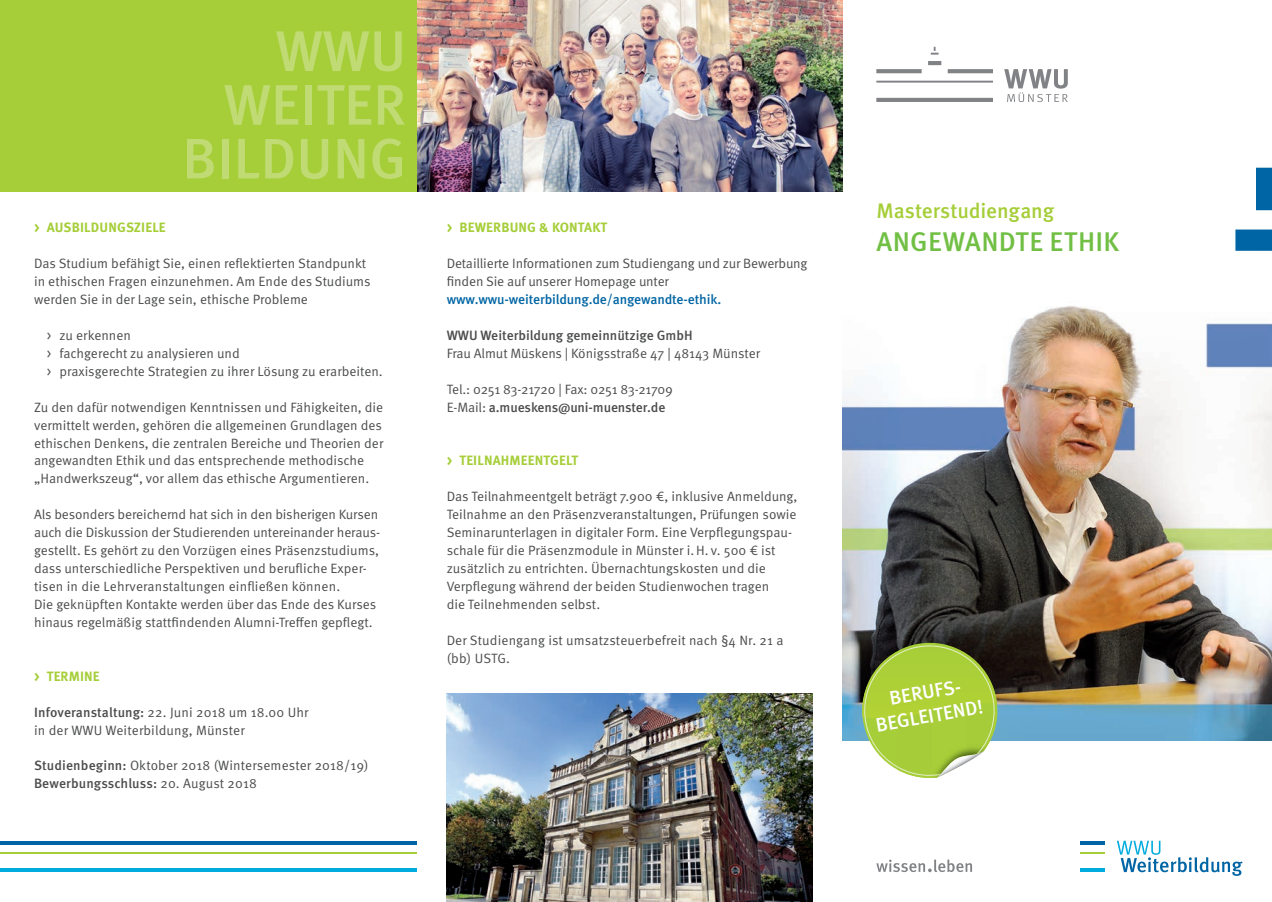
<style>
.page{position:relative;width:1272px;height:902px;background:#fff}
.page>*{position:absolute;margin:0;border:0;box-sizing:border-box;transform-origin:0 0}
.t1{font:500 57px/53.7px "Meta OT";color:#c0da74;text-align:right}
.t2{font:500 27px "Meta OT";letter-spacing:.01em;color:#71bf44}
.t3{font:500 21px "Meta OT";letter-spacing:-.005em;color:#a6ce39}
.t4{font:500 19.5px/24px "Meta OT";color:#fff;text-align:center}
.t5{font:13.5px/18px "Meta OT";color:#4b4c4d}
.t6{font:13.5px/18px "Meta OT";letter-spacing:-.02em;color:#4b4c4d}
.t7{font:700 13.5px "Meta OT";letter-spacing:.01em;color:#a6ce39}
.t8{font:500 13.5px "Meta OT";letter-spacing:-.01em;color:#0065a4}
.t9{font:500 13.5px "Meta OT";color:#4b4c4d}
.s1{font-weight:500}
</style>
<div class="page">
<img style="left:842px;top:306px;width:429px;height:434px">
<div style="left:1235px;top:229px;width:36px;height:22px;background:#0065a4"></div>
<div style="left:1255px;top:168px;width:16px;height:42px;background:#0065a4"></div>
<img style="left:417px;top:0;width:425px;height:191px">
<div style="left:0;top:0;width:417px;height:191px;background:#a6ce39"></div>
<svg style="left:862px;top:642px;width:135px;height:135px;background:#a2bd4d"></svg>
<img style="left:446px;top:693px;width:366px;height:208px">
<svg style="left:1080px;top:841px;width:24px;height:3px"></svg>
<hr style="left:1079px;top:868px;width:25px;height:4px;background:#00acdd">
<hr style="left:1079px;top:851px;width:25px;height:2px;background:#a6ce39">
<svg style="left:1117px;top:840px;width:125px;height:35px"></svg>
<svg style="left:876px;top:47px;width:191px;height:55px"></svg>
<svg style="left:876px;top:859px;width:96px;height:13px"></svg>
<svg style="left:0;top:841px;width:417px;height:3px"></svg>
<hr style="left:0;top:868px;width:417px;height:4px;background:#00acdd">
<hr style="left:0;top:851px;width:417px;height:2px;background:#a6ce39">
<h1 class="t1" style="left:182px;top:25px;width:226px">WWU<br>WEITER<br>BILDUNG</h1>
<p class="t7" style="left:34px;top:219px;width:133px">&gt; AUSBILDUNGSZIELE</p>
<p class="t5" style="left:34px;top:254px;width:338px">Das Studium befähigt Sie, einen reflektierten Standpunkt in ethischen Fragen einzunehmen. Am Ende des Studiums werden Sie in der Lage sein, ethische Probleme</p>
<p class="t5" style="left:47px;top:326px;width:337px">&gt; zu erkennen<br>&gt; fachgerecht zu analysieren und<br>&gt; praxisgerechte Strategien zu ihrer Lösung zu erarbeiten.</p>
<p class="t5" style="left:34px;top:398px;width:351px">Zu den dafür notwendigen Kenntnissen und Fähigkeiten, die vermittelt werden, gehören die allgemeinen Grundlagen des ethischen Denkens, die zentralen Bereiche und Theorien der angewandten Ethik und das entsprechende methodische „Handwerkszeug“, vor allem das ethische Argumentieren.</p>
<p class="t5" style="left:34px;top:505px;width:347px">Als besonders bereichernd hat sich in den bisherigen Kursen auch die Diskussion der Studierenden untereinander heraus&shy;gestellt. Es gehört zu den Vorzügen eines Präsenzstudiums, dass unterschiedliche Perspektiven und berufliche Exper&shy;tisen in die Lehrveranstaltungen einfließen können.<br>Die geknüpften Kontakte werden über das Ende des Kurses hinaus regelmäßig stattfindenden Alumni-Treffen gepflegt.</p>
<p class="t7" style="left:34px;top:667px;width:67px">&gt; TERMINE</p>
<p class="t5" style="left:34px;top:703px;width:276px"><span class="s1">Infoveranstaltung:</span> 22. Juni 2018 um 18.00 Uhr in der WWU Weiterbildung, Münster</p>
<p class="t5" style="left:34px;top:756px;width:336px"><span class="s1">Studienbeginn:</span> Oktober 2018 (Wintersemester 2018/19)<br><span class="s1">Bewerbungsschluss:</span> 20. August 2018</p>
<p class="t7" style="left:446px;top:219px;width:162px">&gt; BEWERBUNG &amp; KONTAKT</p>
<p class="t5" style="left:446px;top:254px;width:362px">Detaillierte Informationen zum Studiengang und zur Bewerbung finden Sie auf unserer Homepage unter</p>
<p class="t8" style="left:446px;top:291px;width:276px">www.wwu-weiterbildung.de/angewandte-ethik.</p>
<p class="t9" style="left:446px;top:327px;width:247px">WWU Weiterbildung gemeinnützige GmbH</p>
<p class="t5" style="left:446px;top:344px;width:315px">Frau Almut Müskens | Königsstraße 47 | 48143 Münster</p>
<p class="t6" style="left:446px;top:380px;width:228px">Tel.: 0251 83-21720 | Fax: 0251 83-21709<br>E-Mail: <span class="s1">a.mueskens@uni-muenster.de</span></p>
<p class="t7" style="left:446px;top:452px;width:133px">&gt; TEILNAHMEENTGELT</p>
<p class="t5" style="left:446px;top:488px;width:352px">Das Teilnahmeentgelt beträgt 7.900 €, inklusive Anmeldung, Teilnahme an den Präsenzveranstaltungen, Prüfungen sowie Seminarunterlagen in digitaler Form. Eine Verpflegungspau&shy;schale für die Präsenzmodule in Münster i. H. v. 500 € ist zusätzlich zu entrichten. Übernachtungskosten und die Verpflegung während der beiden Studienwochen tragen<br>die Teilnehmenden selbst.</p>
<p class="t5" style="left:446px;top:631px;width:338px">Der Studiengang ist umsatzsteuerbefreit nach §4 Nr. 21 a (bb) USTG.</p>
<h3 class="t3" style="left:876px;top:198px;width:179px">Masterstudiengang</h3>
<h2 class="t2" style="left:876px;top:225px;width:244px">ANGEWANDTE ETHIK</h2>
<h3 class="t4" style="left:869px;top:690px;width:110px;rotate:-10deg">BERUFS-<br>BEGLEITEND!</h3>
</div>
